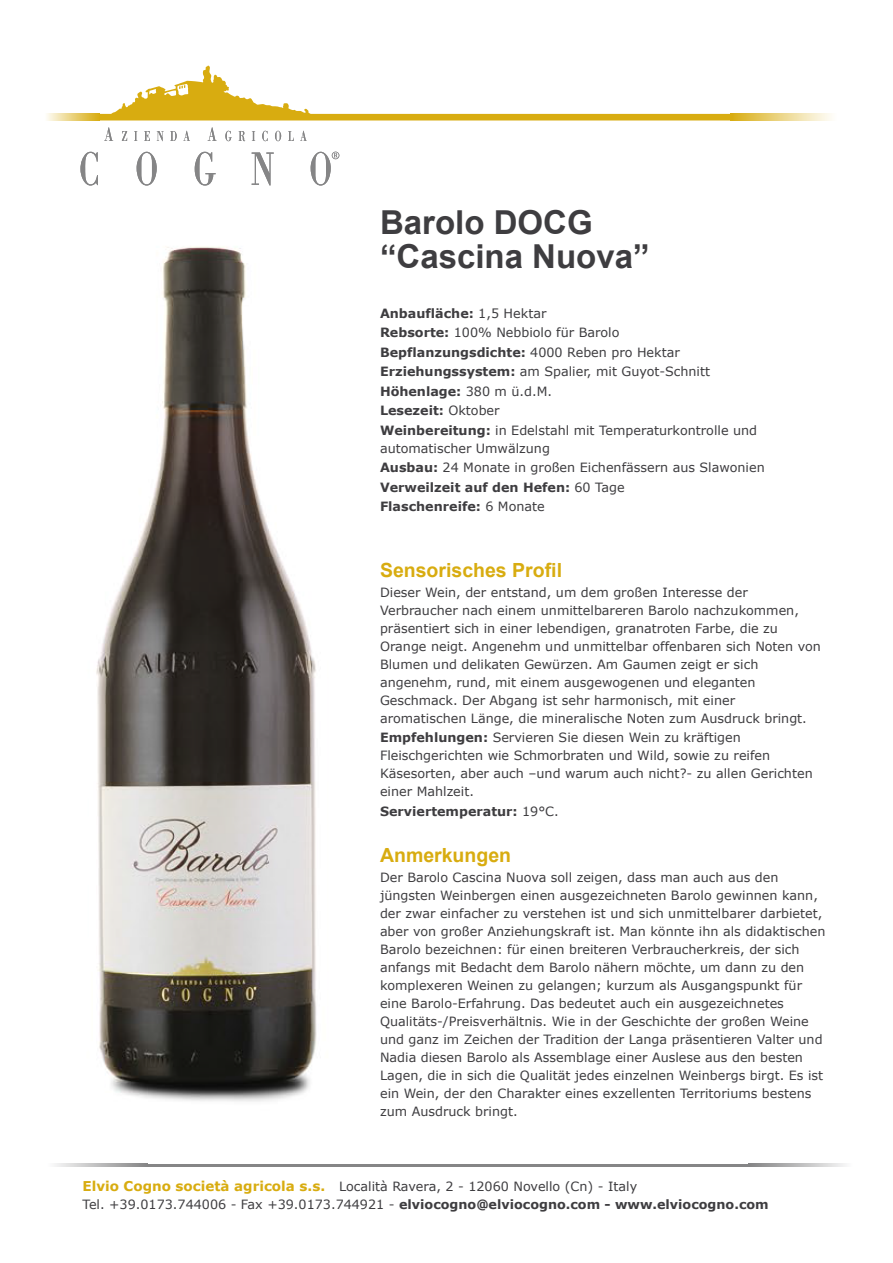
<style>
.page{position:relative;width:893px;height:1263px;background:#fff}
.page>*{position:absolute;margin:0;border:0;box-sizing:border-box;transform-origin:0 0}
.t1{font:700 33px/34.5px "Arial";color:#3e3d40}
.t2{font:700 19.5px "Arial";color:#d8ac10}
.t3{font:12.75px/18px "Verdana";color:#3e3d40}
.t4{font:700 12.75px "Verdana";color:#3e3d40}
.s1{font-weight:700}
.s2{font-weight:400}
.s3{font-weight:700;font-size:13.5px;color:#d8ac10}
</style>
<div class="page">
<img style="left:47px;top:65px;width:651px;height:1099px">
<svg style="left:47px;top:114px;width:52px;height:6px"></svg>
<svg style="left:733px;top:114px;width:98px;height:6px"></svg>
<hr style="left:145px;top:1164px;width:605px;height:3px;background:#858586">
<svg style="left:55px;top:1164px;width:90px;height:3px"></svg>
<svg style="left:750px;top:1164px;width:95px;height:3px"></svg>
<svg style="left:80px;top:152px;width:18px;height:34px"></svg>
<svg style="left:137px;top:152px;width:20px;height:34px"></svg>
<svg style="left:195px;top:152px;width:21px;height:34px"></svg>
<svg style="left:252px;top:152px;width:22px;height:33px"></svg>
<svg style="left:104px;top:127px;width:9px;height:14px"></svg>
<svg style="left:122px;top:131px;width:5px;height:10px"></svg>
<svg style="left:134px;top:131px;width:3px;height:10px"></svg>
<svg style="left:144px;top:131px;width:6px;height:10px"></svg>
<svg style="left:157px;top:131px;width:7px;height:10px"></svg>
<svg style="left:170px;top:131px;width:7px;height:10px"></svg>
<svg style="left:183px;top:131px;width:7px;height:10px"></svg>
<svg style="left:208px;top:127px;width:8px;height:14px"></svg>
<svg style="left:225px;top:131px;width:7px;height:10px"></svg>
<svg style="left:239px;top:131px;width:6px;height:10px"></svg>
<svg style="left:252px;top:131px;width:3px;height:10px"></svg>
<svg style="left:262px;top:131px;width:6px;height:10px"></svg>
<svg style="left:275px;top:131px;width:6px;height:10px"></svg>
<svg style="left:288px;top:131px;width:6px;height:10px"></svg>
<svg style="left:300px;top:131px;width:7px;height:10px"></svg>
<svg style="left:311px;top:152px;width:28px;height:34px"></svg>
<svg style="left:99px;top:66px;width:634px;height:54px"></svg>
<h1 class="t1" style="left:380px;top:206px;width:271px">Barolo DOCG “Cascina Nuova”</h1>
<p class="t3" style="left:380px;top:303px;width:379px;line-height:19.5px"><span class="s1">Anbaufläche:</span> 1,5 Hektar<br><span class="s1">Rebsorte:</span> 100% Nebbiolo für Barolo <span class="s1">Bepflanzungsdichte:</span> 4000 Reben pro Hektar <span class="s1">Erziehungssystem:</span> am Spalier, mit Guyot-Schnitt <span class="s1">Höhenlage:</span> 380 m ü.d.M.<br><span class="s1">Lesezeit:</span> Oktober<br><span class="s1">Weinbereitung:</span> in Edelstahl mit Temperaturkontrolle und</p>
<p class="t3" style="left:380px;top:438px;width:386px;line-height:19.5px">automatischer Umwälzung<br><span class="s1">Ausbau:</span> 24 Monate in großen Eichenfässern aus Slawonien <span class="s1">Verweilzeit auf den Hefen:</span> 60 Tage<br><span class="s1">Flaschenreife:</span> 6 Monate</p>
<h2 class="t2" style="left:380px;top:557px;width:184px">Sensorisches Profil</h2>
<p class="t3" style="left:380px;top:583px;width:442px">Dieser Wein, der entstand, um dem großen Interesse der Verbraucher nach einem unmittelbareren Barolo nachzukommen, präsentiert sich in einer lebendigen, granatroten Farbe, die zu Orange neigt. Angenehm und unmittelbar offenbaren sich Noten von Blumen und delikaten Gewürzen. Am Gaumen zeigt er sich angenehm, rund, mit einem ausgewogenen und eleganten Geschmack. Der Abgang ist sehr harmonisch, mit einer aromatischen Länge, die mineralische Noten zum Ausdruck bringt.</p>
<p class="t3" style="left:380px;top:729px;width:434px"><span class="s1">Empfehlungen:</span> Servieren Sie diesen Wein zu kräftigen Fleischgerichten wie Schmorbraten und Wild, sowie zu reifen Käsesorten, aber auch –und warum auch nicht?- zu allen Gerichten einer Mahlzeit.</p>
<p class="t4" style="left:380px;top:803px;width:180px">Serviertemperatur: <span class="s2">19°C.</span></p>
<h2 class="t2" style="left:380px;top:842px;width:133px">Anmerkungen</h2>
<p class="t3" style="left:380px;top:868px;width:447px">Der Barolo Cascina Nuova soll zeigen, dass man auch aus den jüngsten Weinbergen einen ausgezeichneten Barolo gewinnen kann, der zwar einfacher zu verstehen ist und sich unmittelbarer darbietet, aber von großer Anziehungskraft ist. Man könnte ihn als didaktischen Barolo bezeichnen: für einen breiteren Verbraucherkreis, der sich anfangs mit Bedacht dem Barolo nähern möchte, um dann zu den komplexeren Weinen zu gelangen; kurzum als Ausgangspunkt für eine Barolo-Erfahrung. Das bedeutet auch ein ausgezeichnetes Qualitäts-/Preisverhältnis. Wie in der Geschichte der großen Weine und ganz im Zeichen der Tradition der Langa präsentieren Valter und Nadia diesen Barolo als Assemblage einer Auslese aus den besten Lagen, die in sich die Qualität jedes einzelnen Weinbergs birgt. Es ist ein Wein, der den Charakter eines exzellenten Territoriums bestens zum Ausdruck bringt.</p>
<p class="t3" style="left:83px;top:1178px;width:688px"><span class="s3">Elvio Cogno società agricola s.s.</span> Località Ravera, 2 - 12060 Novello (Cn) - Italy<br>Tel. +39.0173.744006 - Fax +39.0173.744921 - <span class="s1">elviocogno@elviocogno.com - www.elviocogno.com</span></p>
</div>
